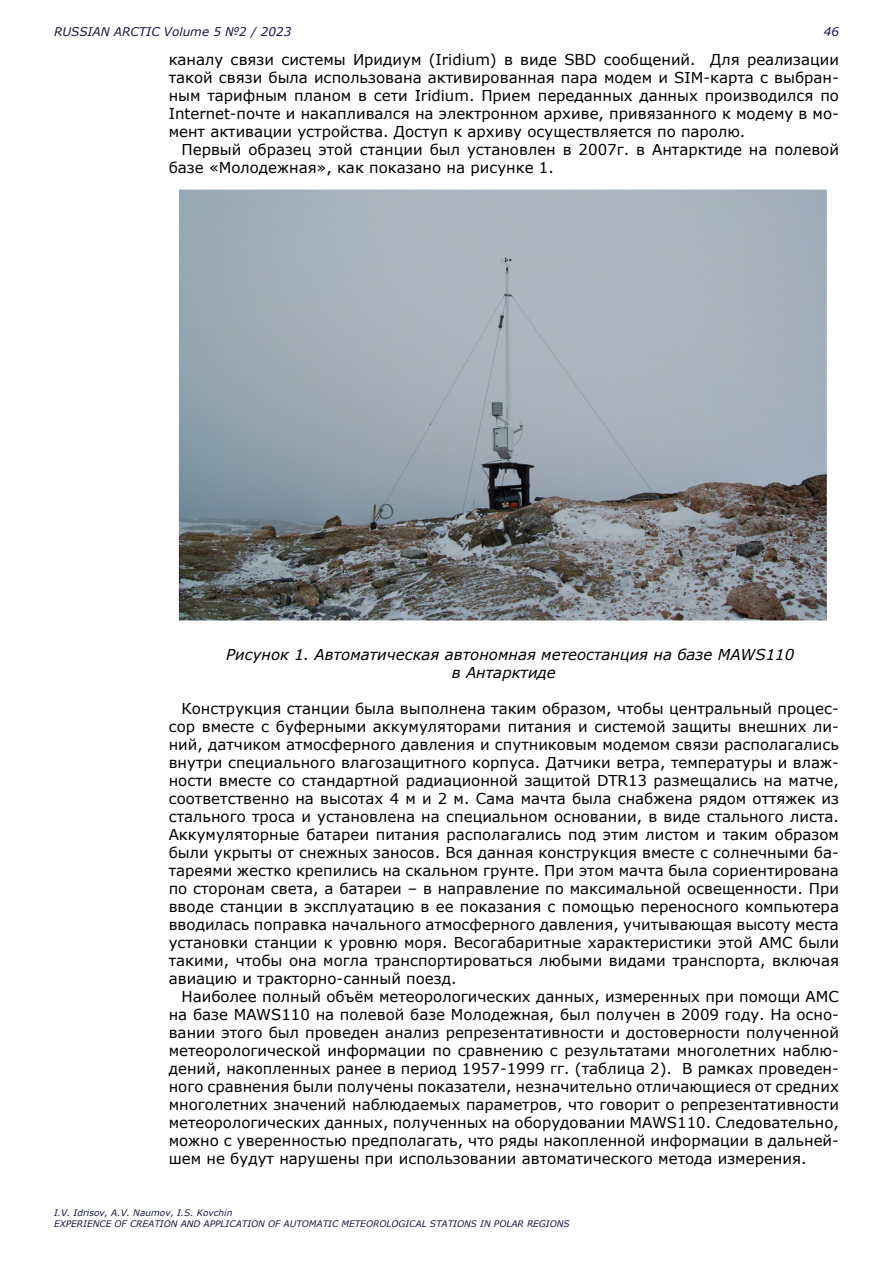
<style>
.page{position:relative;width:893px;height:1263px;background:#fff}
.page>*{position:absolute;margin:0;border:0;box-sizing:border-box;transform-origin:0 0}
.t1{font:15px/18px "Verdana";color:#000;text-align:justify}
.t2{font:italic 15px/18px "Verdana";color:#000}
.t3{font:italic 12px "Verdana";color:#171846}
.t4{font:italic 9px/10.8px "Verdana";color:#171846}
</style>
<div class="page">
<img style="left:178px;top:189px;width:649px;height:432px">
<p class="t3" style="left:54px;top:24px;width:239px">RUSSIAN ARCTIC Volume 5 №2 / 2023</p>
<p class="t3" style="left:824px;top:24px;width:17px">46</p>
<p class="t1" style="left:169px;top:51px;width:672px">каналу связи системы Иридиум (Iridium) в виде SBD сообщений. Для реализации такой связи была использована активированная пара модем и SIM-карта с выбран&shy;ным тарифным планом в сети Iridium. Прием переданных данных производился по Internet-почте и накапливался на электронном архиве, привязанного к модему в мо&shy;мент активации устройства. Доступ к архиву осуществляется по паролю.</p>
<p class="t1" style="left:169px;top:141px;width:672px;text-indent:13px">Первый образец этой станции был установлен в 2007г. в Антарктиде на полевой базе «Молодежная», как показано на рисунке 1.</p>
<p class="t2" style="left:452px;top:645px;width:344px;text-indent:-226px">Рисунок 1. Автоматическая автономная метеостанция на базе MAWS110 в Антарктиде</p>
<p class="t1" style="left:169px;top:699px;width:672px;text-indent:13px">Конструкция станции была выполнена таким образом, чтобы центральный процес&shy;сор вместе с буферными аккумуляторами питания и системой защиты внешних ли&shy;ний, датчиком атмосферного давления и спутниковым модемом связи располагались внутри специального влагозащитного корпуса. Датчики ветра, температуры и влаж&shy;ности вместе со стандартной радиационной защитой DTR13 размещались на матче, соответственно на высотах 4 м и 2 м. Сама мачта была снабжена рядом оттяжек из стального троса и установлена на специальном основании, в виде стального листа.<br>Аккумуляторные батареи питания располагались под этим листом и таким образом были укрыты от снежных заносов. Вся данная конструкция вместе с солнечными ба&shy;тареями жестко крепились на скальном грунте. При этом мачта была сориентирована по сторонам света, а батареи – в направление по максимальной освещенности. При вводе станции в эксплуатацию в ее показания с помощью переносного компьютера вводилась поправка начального атмосферного давления, учитывающая высоту места установки станции к уровню моря. Весогабаритные характеристики этой АМС были такими, чтобы она могла транспортироваться любыми видами транспорта, включая авиацию и тракторно-санный поезд.</p>
<p class="t1" style="left:169px;top:987px;width:672px;text-indent:13px">Наиболее полный объём метеорологических данных, измеренных при помощи АМС на базе MAWS110 на полевой базе Молодежная, был получен в 2009 году. На осно&shy;вании этого был проведен анализ репрезентативности и достоверности полученной метеорологической информации по сравнению с результатами многолетних наблю&shy;дений, накопленных ранее в период 1957-1999 гг. (таблица 2). В рамках проведен&shy;ного сравнения были получены показатели, незначительно отличающиеся от средних многолетних значений наблюдаемых параметров, что говорит о репрезентативности метеорологических данных, полученных на оборудовании MAWS110. Следовательно, можно с уверенностью предполагать, что ряды накопленной информации в дальней&shy;шем не будут нарушены при использовании автоматического метода измерения.</p>
<p class="t4" style="left:54px;top:1207px;width:517px">I.V. Idrisov, A.V. Naumov, I.S. Kovchin<br>EXPERIENCE OF CREATION AND APPLICATION OF AUTOMATIC METEOROLOGICAL STATIONS IN POLAR REGIONS</p>
</div>
